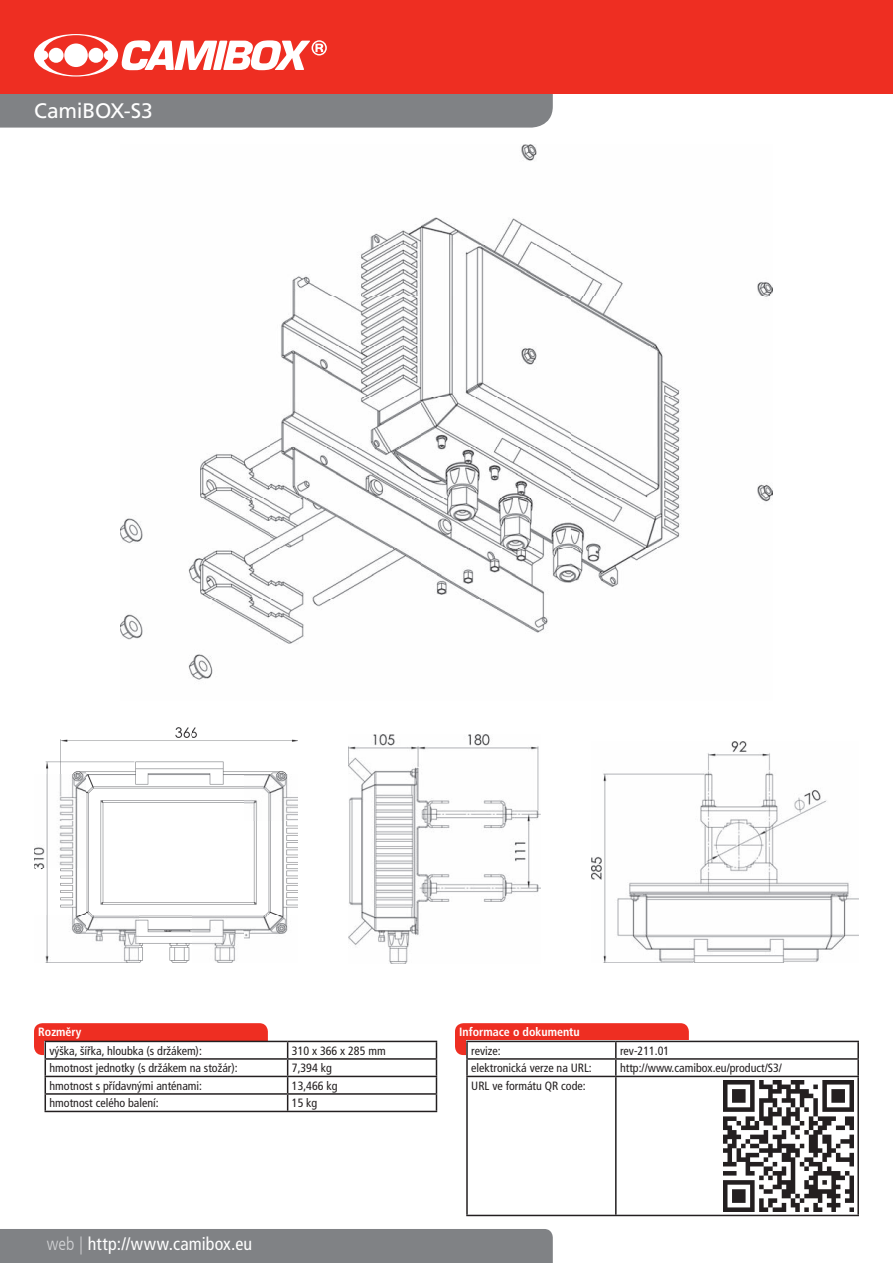
<style>
.page{position:relative;width:893px;height:1263px;background:#fff}
.page>*{position:absolute;margin:0;border:0;box-sizing:border-box;transform-origin:0 0}
.t1{font:21px "Frutiger LT Com";letter-spacing:-.01em;color:#fff}
.t2{font:condensed 18px "Frutiger LT Com";letter-spacing:.01em;color:#fff}
.t3{font:condensed 12px "Frutiger LT Com";color:#231f20}
.t4{font:700 condensed 12px "Frutiger LT Com";color:#fff}
.s1{font-weight:300;color:#d1d2d4}
</style>
<div class="page">
<div style="left:455px;top:1023px;width:234px;height:32px;background:#ee2e22;border-radius:9px"></div>
<div style="left:466px;top:1041px;width:393px;height:175px;background:#fff"></div>
<hr style="left:466px;top:1041px;width:150px;height:1px;background:#231f20">
<hr style="left:616px;top:1041px;width:243px;height:1px;background:#231f20">
<hr style="left:466px;top:1058px;width:150px;height:2px;background:#231f20">
<svg style="left:466px;top:1042px;width:2px;height:34px"></svg>
<hr style="left:616px;top:1058px;width:243px;height:2px;background:#231f20">
<svg style="left:615px;top:1042px;width:2px;height:34px"></svg>
<svg style="left:857px;top:1042px;width:2px;height:34px"></svg>
<hr style="left:466px;top:1076px;width:150px;height:1px;background:#231f20">
<hr style="left:466px;top:1077px;width:2px;height:138px;background:#231f20">
<hr style="left:616px;top:1076px;width:243px;height:1px;background:#231f20">
<hr style="left:615px;top:1077px;width:2px;height:138px;background:#231f20">
<hr style="left:857px;top:1077px;width:2px;height:138px;background:#231f20">
<hr style="left:466px;top:1215px;width:393px;height:1px;background:#231f20">
<img style="left:723px;top:1081px;width:131px;height:130px">
<div style="left:0;top:94px;width:553px;height:34px;background:#808285"></div>
<div style="left:0;top:1229px;width:553px;height:34px;background:#808285"></div>
<div style="left:0;top:0;width:893px;height:94px;background:#ee2e22"></div>
<svg style="left:34px;top:34px;width:293px;height:43px"></svg>
<img style="left:120px;top:145px;width:653px;height:535px">
<img style="left:34px;top:728px;width:264px;height:234px">
<img style="left:348px;top:734px;width:193px;height:229px">
<img style="left:591px;top:742px;width:268px;height:220px">
<div style="left:34px;top:1023px;width:234px;height:32px;background:#ee2e22;border-radius:9px"></div>
<div style="left:45px;top:1041px;width:392px;height:85px;background:#fff"></div>
<hr style="left:45px;top:1041px;width:243px;height:1px;background:#231f20">
<hr style="left:288px;top:1041px;width:149px;height:1px;background:#231f20">
<hr style="left:45px;top:1058px;width:243px;height:2px;background:#231f20">
<hr style="left:288px;top:1058px;width:149px;height:2px;background:#231f20">
<hr style="left:45px;top:1076px;width:243px;height:1px;background:#231f20">
<hr style="left:288px;top:1076px;width:149px;height:1px;background:#231f20">
<hr style="left:45px;top:1093px;width:243px;height:2px;background:#231f20">
<svg style="left:45px;top:1042px;width:1px;height:69px"></svg>
<hr style="left:288px;top:1093px;width:149px;height:2px;background:#231f20">
<svg style="left:287px;top:1042px;width:1px;height:69px"></svg>
<svg style="left:436px;top:1042px;width:1px;height:69px"></svg>
<hr style="left:45px;top:1111px;width:392px;height:1px;background:#231f20">
<h1 class="t1" style="left:34px;top:102px;width:120px">CamiBOX-S3</h1>
<p class="t4" style="left:38px;top:1027px;width:45px">Rozměry</p>
<p class="t3" style="left:50px;top:1046px;width:154px">výška, šířka, hloubka (s držákem):</p>
<p class="t3" style="left:292px;top:1046px;width:95px">310 x 366 x 285 mm</p>
<p class="t3" style="left:50px;top:1063px;width:190px">hmotnost jednotky (s držákem na stožár):</p>
<p class="t3" style="left:292px;top:1063px;width:41px">7,394 kg</p>
<p class="t3" style="left:50px;top:1081px;width:154px">hmotnost s přídavnými anténami:</p>
<p class="t3" style="left:292px;top:1081px;width:47px">13,466 kg</p>
<p class="t3" style="left:50px;top:1098px;width:111px">hmotnost celého balení:</p>
<p class="t3" style="left:292px;top:1098px;width:27px">15 kg</p>
<h2 class="t2" style="left:47px;top:1237px;width:207px"><span class="s1">web |</span> http://www.camibox.eu</h2>
<p class="t4" style="left:459px;top:1027px;width:122px">Informace o dokumentu</p>
<p class="t3" style="left:471px;top:1046px;width:31px">revize:</p>
<p class="t3" style="left:620px;top:1046px;width:51px">rev-211.01</p>
<p class="t3" style="left:471px;top:1063px;width:122px">elektronická verze na URL:</p>
<p class="t3" style="left:620px;top:1063px;width:163px">http://www.camibox.eu/product/S3/</p>
<p class="t3" style="left:471px;top:1081px;width:116px">URL ve formátu QR code:</p>
</div>
